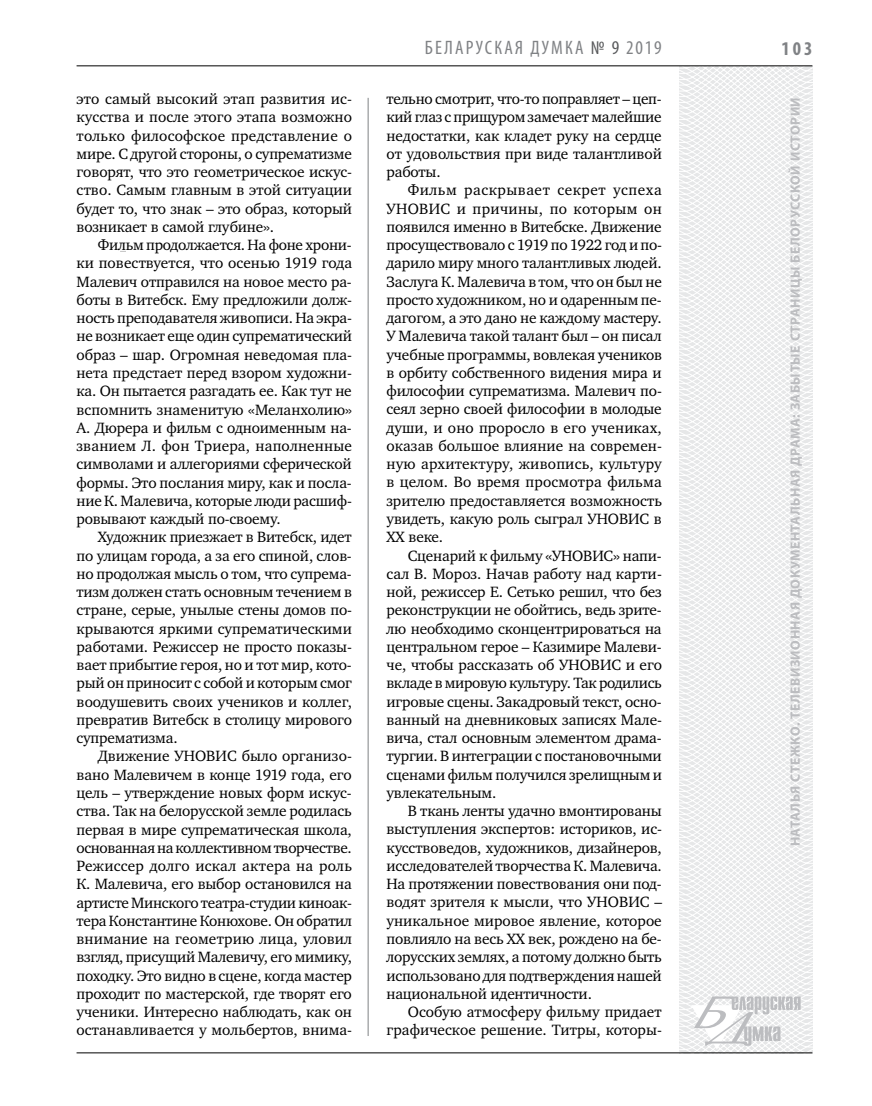
<style>
.page{position:relative;width:872px;height:1106px;background:#fff}
.page>*{position:absolute;margin:0;border:0;box-sizing:border-box;transform-origin:0 0}
.t1{font:condensed 19.5px "Myriad Pro";letter-spacing:.11em;color:#808285}
.t2{font:700 condensed 19.5px "Myriad Pro";color:#808285}
.t3{font:15.3px/18.3px "Charter C";letter-spacing:-.01em;color:#000;text-align:justify}
.t4{font:700 13.5px "Myriad Pro";letter-spacing:.04em;color:#bcbdc0}
.s1{color:#58595b}
</style>
<div class="page">
<hr style="left:368px;top:98px;width:1px;height:938px;background:#808285">
<svg style="left:621px;top:65px;width:192px;height:989px"></svg>
<svg style="left:691px;top:996px;width:109px;height:53px"></svg>
<hr style="left:77px;top:65px;width:735px;height:1px;background:#000">
<hr style="left:77px;top:1052px;width:735px;height:1px;background:#000">
<p class="t3" style="left:77px;top:90px;width:277px">это самый высокий этап развития ис&shy;кусства и после этого этапа возможно только философское представление о мире. С другой стороны, о супрематизме говорят, что это геометрическое искус&shy;ство. Самым главным в этой ситуации будет то, что знак – это образ, который возникает в самой глубине».</p>
<p class="t3" style="left:77px;top:236px;width:277px;text-indent:21px">Фильм продолжается. На фоне хрони&shy;ки повествуется, что осенью 1919 года Малевич отправился на новое место ра&shy;боты в Витебск. Ему предложили долж&shy;ность преподавателя живописи. На экра&shy;не возникает еще один супрематический образ – шар. Огромная неведомая пла&shy;нета предстает перед взором художни&shy;ка. Он пытается разгадать ее. Как тут не вспомнить знаменитую «Меланхолию» А. Дюрера и фильм с одноименным на&shy;званием Л. фон Триера, наполненные символами и аллегориями сферической формы. Это послания миру, как и посла&shy;ние К. Малевича, которые люди расшиф&shy;ровывают каждый по-своему.</p>
<p class="t3" style="left:77px;top:528px;width:277px;text-indent:21px">Художник приезжает в Витебск, идет по улицам города, а за его спиной, слов&shy;но продолжая мысль о том, что супрема&shy;тизм должен стать основным течением в стране, серые, унылые стены домов по&shy;крываются яркими супрематическими работами. Режиссер не просто показы&shy;вает прибытие героя, но и тот мир, кото&shy;рый он приносит с собой и которым смог воодушевить своих учеников и коллег, превратив Витебск в столицу мирового супрематизма.</p>
<p class="t3" style="left:77px;top:747px;width:277px;text-indent:21px">Движение УНОВИС было организо&shy;вано Малевичем в конце 1919 года, его цель – утверждение новых форм искус&shy;ства. Так на белорусской земле родилась первая в мире супрематическая школа, основанная на коллективном творчестве.<br>Режиссер долго искал актера на роль К. Малевича, его выбор остановился на артисте Минского театра-студии киноак&shy;тера Константине Конюхове. Он обратил внимание на геометрию лица, уловил взгляд, присущий Малевичу, его мимику, походку. Это видно в сцене, когда мастер проходит по мастерской, где творят его ученики. Интересно наблюдать, как он останавливается у мольбертов, внима-</p>
<p class="t1" style="left:425px;top:36px;width:238px">БЕЛАРУСКАЯ ДУМКА <span class="s1">№ 9</span> 2019</p>
<p class="t2" style="left:781px;top:37px;width:32px">103</p>
<p class="t3" style="left:386px;top:90px;width:277px">тельно смотрит, что-то поправляет – цеп&shy;кий глаз с прищуром замечает малейшие недостатки, как кладет руку на сердце от удовольствия при виде талантливой работы.</p>
<p class="t3" style="left:386px;top:181px;width:277px;text-indent:21px">Фильм раскрывает секрет успеха УНОВИС и причины, по которым он появился именно в Витебске. Движение просуществовало с 1919 по 1922 год и по&shy;дарило миру много талантливых людей.<br>Заслуга К. Малевича в том, что он был не просто художником, но и одаренным пе&shy;дагогом, а это дано не каждому мастеру.<br>У Малевича такой талант был – он писал учебные программы, вовлекая учеников в орбиту собственного видения мира и философии супрематизма. Малевич по&shy;сеял зерно своей философии в молодые души, и оно проросло в его учениках, оказав большое влияние на современ&shy;ную архитектуру, живопись, культуру в целом. Во время просмотра фильма зрителю предоставляется возможность увидеть, какую роль сыграл УНОВИС в ХХ веке.</p>
<p class="t3" style="left:386px;top:546px;width:277px;text-indent:21px">Сценарий к фильму «УНОВИС» напи&shy;сал В. Мороз. Начав работу над карти&shy;ной, режиссер Е. Сетько решил, что без реконструкции не обойтись, ведь зрите&shy;лю необходимо сконцентрироваться на центральном герое – Казимире Малеви&shy;че, чтобы рассказать об УНОВИС и его вкладе в мировую культуру. Так родились игровые сцены. Закадровый текст, осно&shy;ванный на дневниковых записях Мале&shy;вича, стал основным элементом драма&shy;тургии. В интеграции с постановочными сценами фильм получился зрелищным и увлекательным.</p>
<p class="t3" style="left:386px;top:802px;width:277px;text-indent:21px">В ткань ленты удачно вмонтированы выступления экспертов: историков, ис&shy;кусствоведов, художников, дизайнеров, исследователей творчества К. Малевича.<br>На протяжении повествования они под&shy;водят зрителя к мысли, что УНОВИС – уникальное мировое явление, которое повлияло на весь ХХ век, рождено на бе&shy;лорусских землях, а потому должно быть использовано для подтверждения нашей национальной идентичности.</p>
<p class="t3" style="left:386px;top:1002px;width:277px;text-align:right">Особую атмосферу фильму придает графическое решение. Титры, которы-</p>
<p class="t4" style="left:786px;top:846px;width:750px;rotate:-90deg">Наталья СТЕЖКО. Телевизионная документальная драма: забытые страницы белорусской истории</p>
</div>
